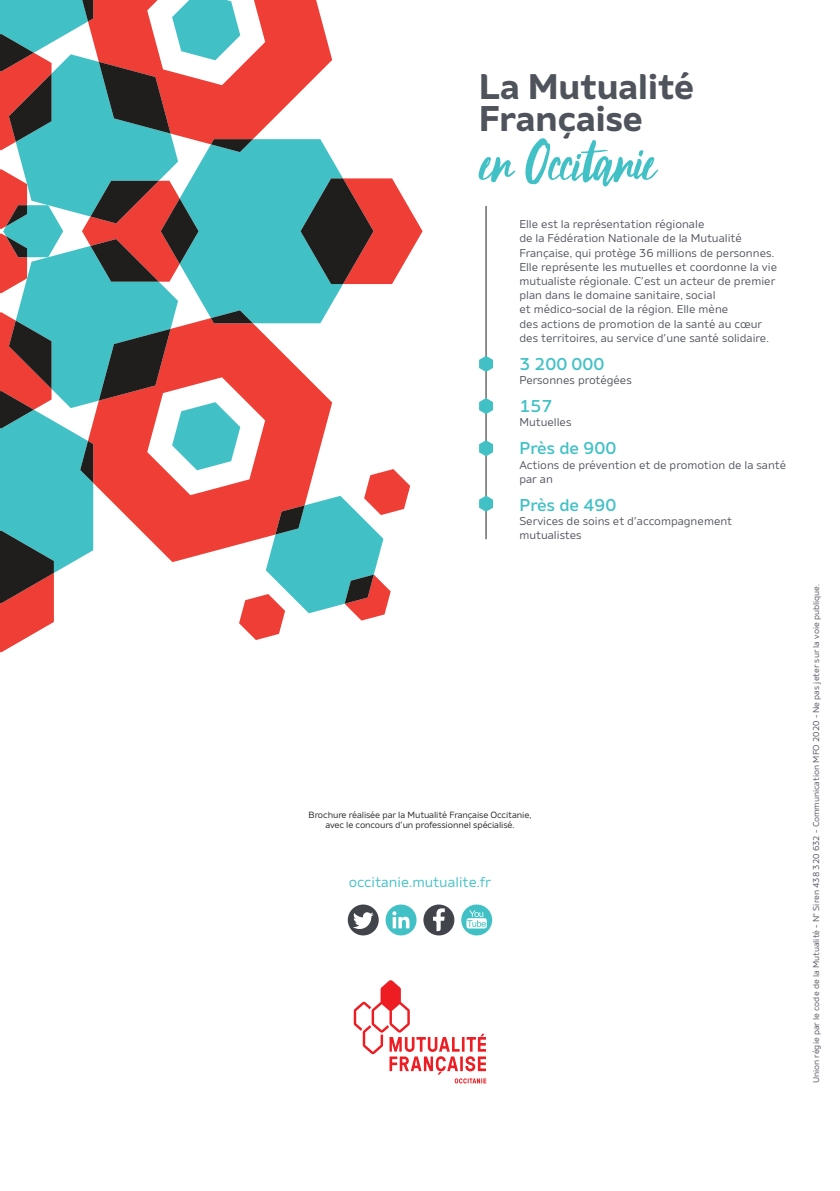
<style>
.page{position:relative;width:840px;height:1191px;background:#fff}
.page>*{position:absolute;margin:0;border:0;box-sizing:border-box;transform-origin:0 0}
.t1{font:71.2px "October Storm";color:#41c1c6}
.t2{font:700 35.6px/32px "Amino";color:#4f535c}
.t3{font:500 17px "Amino";color:#41c1c6}
.t4{font:14.2px "Amino";color:#41c1c6}
.t5{font:11.4px/14.2px "Amino";color:#4f535c}
.t6{font:9px/10px "Amino";letter-spacing:-.01em;color:#231f20;text-align:center}
.t7{font:8.6px "Amino";color:#4f535c}
</style>
<div class="page">
<div style="left:461px;top:904px;width:31px;height:31px;background:#41c1c6;border-radius:50%"></div>
<svg style="left:466px;top:918px;width:20px;height:10px"></svg>
<svg style="left:467px;top:910px;width:18px;height:17px"></svg>
<div style="left:423px;top:904px;width:31px;height:31px;background:#41444a;border-radius:50%"></div>
<svg style="left:433px;top:908px;width:11px;height:23px"></svg>
<div style="left:347px;top:904px;width:31px;height:31px;background:#41444a;border-radius:50%"></div>
<svg style="left:353px;top:912px;width:20px;height:17px"></svg>
<div style="left:385px;top:904px;width:31px;height:31px;background:#41c1c6;border-radius:50%"></div>
<svg style="left:392px;top:911px;width:17px;height:17px"></svg>
<hr style="left:485px;top:206px;width:1px;height:333px;background:#231f20">
<svg style="left:479px;top:356px;width:13px;height:16px"></svg>
<svg style="left:479px;top:495px;width:13px;height:17px"></svg>
<svg style="left:479px;top:398px;width:13px;height:16px"></svg>
<svg style="left:479px;top:440px;width:13px;height:16px"></svg>
<svg style="left:0;top:0;width:422px;height:652px"></svg>
<svg style="left:353px;top:980px;width:133px;height:103px"></svg>
<h2 class="t2" style="left:479px;top:69px;width:217px">La Mutualité<br>Française</h2>
<h1 class="t1" style="left:479px;top:128px;width:177px">en Occitanie</h1>
<p class="t5" style="left:519px;top:217px;width:259px">Elle est la représentation régionale<br>de la Fédération Nationale de la Mutualité Française, qui protège 36 millions de personnes.<br>Elle représente les mutuelles et coordonne la vie mutualiste régionale. C’est un acteur de premier plan dans le domaine sanitaire, social<br>et médico-social de la région. Elle mène<br>des actions de promotion de la santé au cœur des territoires, au service d’une santé solidaire.</p>
<h3 class="t3" style="left:519px;top:353px;width:86px">3 200 000</h3>
<p class="t5" style="left:519px;top:373px;width:114px">Personnes protégées</p>
<h3 class="t3" style="left:519px;top:396px;width:34px">157</h3>
<p class="t5" style="left:519px;top:415px;width:54px">Mutuelles</p>
<h3 class="t3" style="left:519px;top:438px;width:98px">Près de 900</h3>
<p class="t5" style="left:519px;top:457px;width:268px">Actions de prévention et de promotion de la santé par an</p>
<h3 class="t3" style="left:519px;top:494px;width:98px">Près de 490</h3>
<p class="t5" style="left:519px;top:513px;width:214px">Services de soins et d’accompagnement mutualistes</p>
<p class="t6" style="left:308px;top:809px;width:224px">Brochure réalisée par la Mutualité Française Occitanie, avec le concours d’un professionnel spécialisé.</p>
<p class="t4" style="left:348px;top:874px;width:144px">occitanie.mutualite.fr</p>
<p class="t7" style="left:810px;top:1083px;width:501px;rotate:-90deg">Union régie par le code de la Mutualité - N° Siren 438 320 632 - Communication MFO 2020 - Ne pas jeter sur la voie publique.</p>
</div>
